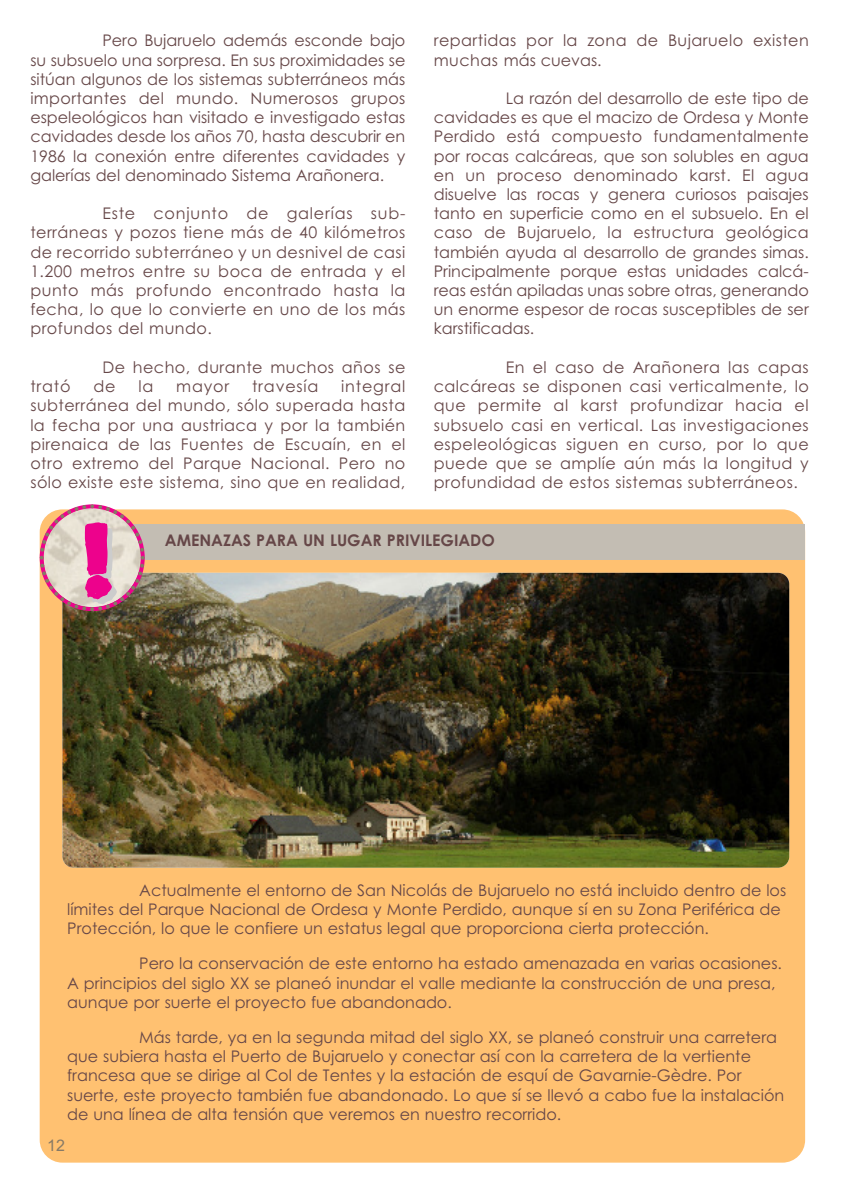
<style>
.page{position:relative;width:842px;height:1191px;background:#fff}
.page>*{position:absolute;margin:0;border:0;box-sizing:border-box;transform-origin:0 0}
.t1{font:16px/19.2px "Century Gothic";color:#664748;text-align:justify}
.t2{font:16px/19.2px "Century Gothic";letter-spacing:.03em;color:#664748}
.t3{font:700 16px "Century Gothic";color:#664748}
.t4{font:16px "Century Gothic";letter-spacing:.05em;color:#664748}
.t5{font:16px "Arial";color:#877a66}
</style>
<div class="page">
<div style="left:40px;top:509px;width:765px;height:653px;background:#ffc171;border-radius:23px"></div>
<img style="left:62px;top:573px;width:727px;height:294px;border-radius:11px">
<div style="left:131px;top:523px;width:674px;height:36px;background:#c3bdb3"></div>
<svg style="left:39px;top:504px;width:108px;height:109px"></svg>
<p class="t1" style="left:30px;top:31px;width:377px;text-indent:72px">Pero Bujaruelo además esconde bajo su subsuelo una sorpresa. En sus proximidades se sitúan algunos de los sistemas subterráneos más importantes del mundo. Numerosos grupos espeleológicos han visitado e investigado estas cavidades desde los años 70, hasta descubrir en 1986 la conexión entre diferentes cavidades y galerías del denominado Sistema Arañonera.</p>
<p class="t1" style="left:30px;top:204px;width:377px;text-indent:72px">Este conjunto de galerías sub&shy;terráneas y pozos tiene más de 40 kilómetros de recorrido subterráneo y un desnivel de casi 1.200 metros entre su boca de entrada y el punto más profundo encontrado hasta la fecha, lo que lo convierte en uno de los más profundos del mundo.</p>
<p class="t2" style="left:102px;top:358px;width:305px">De hecho, durante muchos años se</p>
<p class="t1" style="left:30px;top:377px;width:42px">trató</p>
<p class="t1" style="left:93px;top:377px;width:24px">de</p>
<p class="t1" style="left:138px;top:377px;width:16px">la</p>
<p class="t1" style="left:176px;top:377px;width:54px">mayor</p>
<p class="t4" style="left:252px;top:377px;width:68px">travesía</p>
<p class="t1" style="left:30px;top:377px;width:377px;text-indent:311px">integral subterránea del mundo, sólo superada hasta la fecha por una austriaca y por la también pirenaica de las Fuentes de Escuaín, en el otro extremo del Parque Nacional. Pero no sólo existe este sistema, sino que en realidad,</p>
<p class="t2" style="left:434px;top:31px;width:377px">repartidas por la zona de Bujaruelo existen muchas más cuevas.</p>
<p class="t1" style="left:434px;top:89px;width:377px;text-indent:72px">La razón del desarrollo de este tipo de cavidades es que el macizo de Ordesa y Monte Perdido está compuesto fundamentalmente por rocas calcáreas, que son solubles en agua en un proceso denominado karst. El agua disuelve las rocas y genera curiosos paisajes tanto en superficie como en el subsuelo. En el caso de Bujaruelo, la estructura geológica también ayuda al desarrollo de grandes simas.<br>Principalmente porque estas unidades calcá&shy;reas están apiladas unas sobre otras, generando un enorme espesor de rocas susceptibles de ser karstificadas.</p>
<p class="t1" style="left:434px;top:358px;width:377px;text-indent:72px">En el caso de Arañonera las capas calcáreas se disponen casi verticalmente, lo que permite al karst profundizar hacia el subsuelo casi en vertical. Las investigaciones espeleológicas siguen en curso, por lo que puede que se amplíe aún más la longitud y profundidad de estos sistemas subterráneos.</p>
<p class="t3" style="left:165px;top:531px;width:332px">AMENAZAS PARA UN LUGAR PRIVILEGIADO</p>
<p class="t1" style="left:67px;top:880px;width:720px;text-align:left;text-indent:72px">Actualmente el entorno de San Nicolás de Bujaruelo no está incluido dentro de los límites del Parque Nacional de Ordesa y Monte Perdido, aunque sí en su Zona Periférica de<br>Protección, lo que le confiere un estatus legal que proporciona cierta protección.</p>
<p class="t1" style="left:67px;top:954px;width:716px;text-align:left;text-indent:72px">Pero la conservación de este entorno ha estado amenazada en varias ocasiones.<br>A principios del siglo XX se planeó inundar el valle mediante la construcción de una presa, aunque por suerte el proyecto fue abandonado.</p>
<p class="t1" style="left:67px;top:1027px;width:719px;text-align:left;text-indent:72px">Más tarde, ya en la segunda mitad del siglo XX, se planeó construir una carretera que subiera hasta el Puerto de Bujaruelo y conectar así con la carretera de la vertiente francesa que se dirige al Col de Tentes y la estación de esquí de Gavarnie-Gèdre. Por suerte, este proyecto también fue abandonado. Lo que sí se llevó a cabo fue la instalación de una línea de alta tensión que veremos en nuestro recorrido.</p>
<p class="t5" style="left:47px;top:1136px;width:19px">12</p>
</div>
